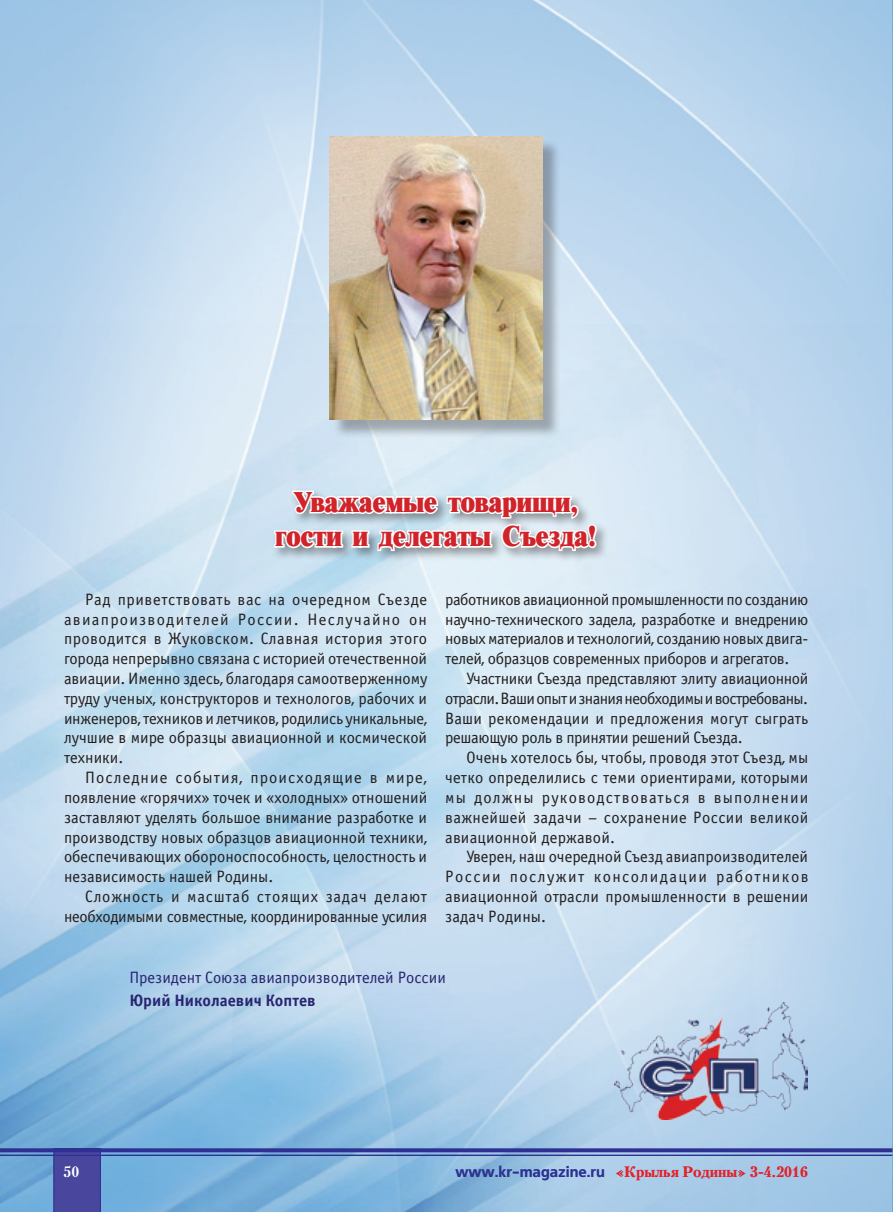
<style>
.page{position:relative;width:893px;height:1212px;background:#fff}
.page>*{position:absolute;margin:0;border:0;box-sizing:border-box;transform-origin:0 0}
.zegolovok{font:28.5px "Newton XC";letter-spacing:-.02em;color:#d1232a;scale:.9 1}
.t1{font:16.5px/19.8px "Officina Sans C";color:#231f20;text-align:justify}
.t2{font:16.5px/19.8px "Officina Sans C";letter-spacing:-.02em;color:#231f20;text-align:right}
.t3{font:16.5px "Officina Sans C";color:#292571}
.t4{font:700 16.5px "Officina Sans C";color:#292571}
.t5{font:700 15px "Petersburg C";color:#ee1d23}
.t6{font:700 15px "Petersburg C";color:#fff}
.s1{font-family:"Free Set C";color:#2e3092}
</style>
<div class="page">
<img style="left:0;top:0;width:893px;height:1212px">
<img style="left:0;top:324px;width:892px;height:888px">
<div style="left:270px;top:487px;width:338px;height:76px;background:#231f20;opacity:.45"></div>
<svg style="left:273px;top:489px;width:325px;height:71px"></svg>
<div style="left:332px;top:138px;width:229px;height:300px;background:#231f20;opacity:.34"></div>
<img style="left:330px;top:136px;width:212px;height:283px">
<div style="left:54px;top:1152px;width:47px;height:60px;background:#48479d"></div>
<svg style="left:0;top:1148px;width:892px;height:4px;background:#343a98"></svg>
<hr style="left:0;top:1155px;width:893px;height:1px;background:#2e3092">
<img style="left:614px;top:1003px;width:194px;height:117px">
<p class="zegolovok" style="left:294px;top:486px;width:318px">Уважаемые товарищи,</p>
<p class="zegolovok" style="left:275px;top:520px;width:359px">гости и делегаты Съезда!</p>
<p class="t1" style="left:64px;top:590px;width:365px;text-indent:21px">Рад приветствовать вас на очередном Съезде авиапроизводителей России. Неслучайно он проводится в Жуковском. Славная история этого города непрерывно связана с историей отечественной авиации. Именно здесь, благодаря самоотверженному труду ученых, конструкторов и технологов, рабочих и инженеров, техников и летчиков, родились уникальные, лучшие в мире образцы авиационной и космической техники.</p>
<p class="t1" style="left:64px;top:768px;width:365px;text-indent:21px">Последние события, происходящие в мире, появление «горячих» точек и «холодных» отношений заставляют уделять большое внимание разработке и производству новых образцов авиационной техники, обеспечивающих обороноспособность, целостность и независимость нашей Родины.</p>
<p class="t2" style="left:64px;top:887px;width:365px">Сложность и масштаб стоящих задач делают необходимыми совместные, координированные усилия</p>
<p class="t1" style="left:445px;top:590px;width:365px">работников авиационной промышленности по созданию научно-технического задела, разработке и внедрению новых материалов и технологий, созданию новых двига&shy;телей, образцов современных приборов и агрегатов.</p>
<p class="t1" style="left:445px;top:669px;width:365px;text-indent:21px">Участники Съезда представляют элиту авиационной отрасли. Ваши опыт и знания необходимы и востребованы.<br>Ваши рекомендации и предложения могут сыграть решающую роль в принятии решений Съезда.</p>
<p class="t1" style="left:445px;top:748px;width:365px;text-indent:21px">Очень хотелось бы, чтобы, проводя этот Съезд, мы четко определились с теми ориентирами, которыми мы должны руководствоваться в выполнении важнейшей задачи – сохранение России великой авиационной державой.</p>
<p class="t1" style="left:445px;top:847px;width:365px;text-indent:21px">Уверен, наш очередной Съезд авиапроизводителей России послужит консолидации работников авиационной отрасли промышленности в решении задач Родины.</p>
<p class="t3" style="left:129px;top:969px;width:318px">Президент Союза авиапроизводителей России</p>
<p class="t4" style="left:129px;top:991px;width:188px">Юрий Николаевич Коптев</p>
<p class="t6" style="left:64px;top:1162px;width:17px">50</p>
<p class="t5" style="left:455px;top:1162px;width:354px"><span class="s1">www.kr-magazine.ru</span> «Крылья Родины» 3-4.2016</p>
</div>
